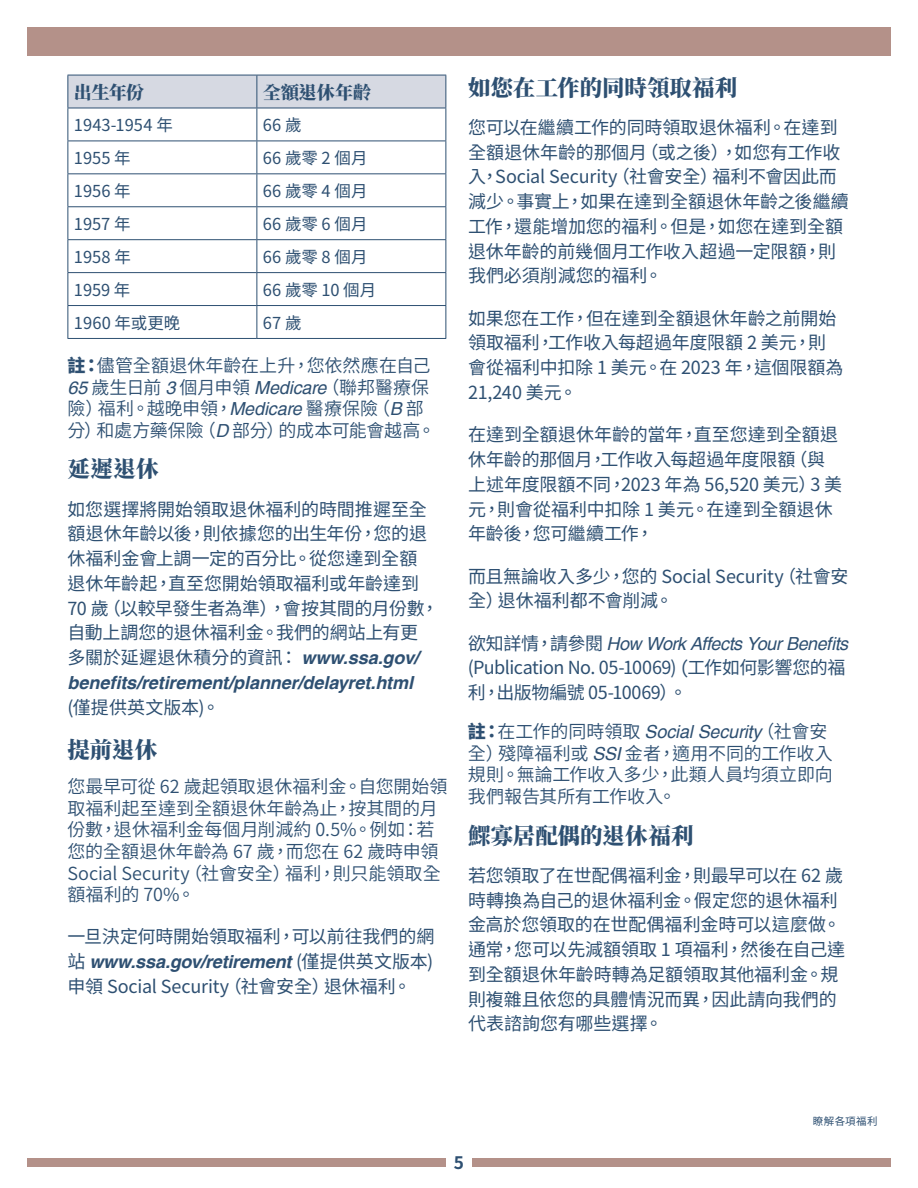
<style>
.page{position:relative;width:918px;height:1188px;background:#fff}
.page>*{position:absolute;margin:0;border:0;box-sizing:border-box;transform-origin:0 0}
.t1{font:900 22.5px "Noto Serif CJ Ktc";color:#2e5072}
.t2{font:18px/24.8px "Noto Sans CJ Ktc";letter-spacing:-.005em;color:#2e5072}
.t3{font:600 18px/21.6px "Noto Sans CJ Ktc";color:#2e5072}
.t4{font:18px/24.8px "Noto Sans CJ Ktc";letter-spacing:-.025em;color:#2e5072}
.t5{font:900 18px "Noto Serif CJ Ktc";letter-spacing:-.005em;color:#2e5072}
.t6{font:700 17.25px "Noto Sans CJ Ktc";color:#2e5072}
.t7{font:16.5px "Noto Sans CJ Ktc";color:#2e5072}
.t8{font:10.5px "Noto Sans CJ Ktc";letter-spacing:.035em;color:#2e5072}
.s1{font-weight:900}
.s2{font-family:"Helvetica";font-weight:400;font-style:italic}
.s3{font-family:"Helvetica";font-weight:700;font-style:italic}
.s4{font-family:"Helvetica";font-style:italic}
</style>
<div class="page">
<div style="left:27px;top:1159px;width:419px;height:8px;background:#b49189"></div>
<div style="left:472px;top:1159px;width:419px;height:8px;background:#b49189"></div>
<div style="left:27px;top:27px;width:864px;height:28px;background:#b49189"></div>
<div style="left:69px;top:76px;width:377px;height:32px;background:#d6d9e2"></div>
<hr style="left:68px;top:75px;width:189px;height:1px;background:#2e5072">
<hr style="left:68px;top:75px;width:1px;height:33px;background:#2e5072">
<hr style="left:257px;top:75px;width:189px;height:1px;background:#2e5072">
<hr style="left:256px;top:75px;width:1px;height:33px;background:#2e5072">
<hr style="left:446px;top:75px;width:1px;height:33px;background:#2e5072">
<hr style="left:68px;top:108px;width:189px;height:1px;background:#2e5072">
<hr style="left:68px;top:108px;width:1px;height:33px;background:#2e5072">
<hr style="left:257px;top:108px;width:189px;height:1px;background:#2e5072">
<hr style="left:256px;top:108px;width:1px;height:33px;background:#2e5072">
<hr style="left:446px;top:108px;width:1px;height:33px;background:#2e5072">
<hr style="left:68px;top:141px;width:189px;height:1px;background:#2e5072">
<hr style="left:68px;top:141px;width:1px;height:32px;background:#2e5072">
<hr style="left:257px;top:141px;width:189px;height:1px;background:#2e5072">
<hr style="left:256px;top:141px;width:1px;height:32px;background:#2e5072">
<hr style="left:446px;top:141px;width:1px;height:32px;background:#2e5072">
<hr style="left:68px;top:173px;width:189px;height:1px;background:#2e5072">
<hr style="left:68px;top:174px;width:1px;height:32px;background:#2e5072">
<hr style="left:257px;top:173px;width:189px;height:1px;background:#2e5072">
<hr style="left:256px;top:174px;width:1px;height:32px;background:#2e5072">
<hr style="left:446px;top:174px;width:1px;height:32px;background:#2e5072">
<hr style="left:68px;top:206px;width:189px;height:1px;background:#2e5072">
<hr style="left:68px;top:207px;width:1px;height:32px;background:#2e5072">
<hr style="left:257px;top:206px;width:189px;height:1px;background:#2e5072">
<hr style="left:256px;top:207px;width:1px;height:32px;background:#2e5072">
<hr style="left:446px;top:207px;width:1px;height:32px;background:#2e5072">
<hr style="left:68px;top:239px;width:189px;height:1px;background:#2e5072">
<hr style="left:68px;top:240px;width:1px;height:32px;background:#2e5072">
<hr style="left:257px;top:239px;width:189px;height:1px;background:#2e5072">
<hr style="left:256px;top:240px;width:1px;height:32px;background:#2e5072">
<hr style="left:446px;top:240px;width:1px;height:32px;background:#2e5072">
<hr style="left:68px;top:272px;width:189px;height:1px;background:#2e5072">
<hr style="left:68px;top:273px;width:1px;height:32px;background:#2e5072">
<hr style="left:257px;top:272px;width:189px;height:1px;background:#2e5072">
<hr style="left:256px;top:273px;width:1px;height:32px;background:#2e5072">
<hr style="left:446px;top:273px;width:1px;height:32px;background:#2e5072">
<hr style="left:68px;top:305px;width:189px;height:1px;background:#2e5072">
<hr style="left:68px;top:306px;width:1px;height:32px;background:#2e5072">
<hr style="left:257px;top:305px;width:189px;height:1px;background:#2e5072">
<hr style="left:256px;top:306px;width:1px;height:32px;background:#2e5072">
<hr style="left:446px;top:306px;width:1px;height:32px;background:#2e5072">
<hr style="left:68px;top:338px;width:189px;height:1px;background:#2e5072">
<hr style="left:257px;top:338px;width:189px;height:1px;background:#2e5072">
<p class="t5" style="left:74px;top:82px;width:72px">出生年份</p>
<p class="t5" style="left:263px;top:82px;width:110px">全額退休年齡</p>
<p class="t7" style="left:74px;top:116px;width:101px">1943-1954 年</p>
<p class="t7" style="left:263px;top:116px;width:40px">66 歲</p>
<p class="t7" style="left:74px;top:149px;width:58px">1955 年</p>
<p class="t7" style="left:263px;top:149px;width:106px">66 歲零 2 個月</p>
<p class="t7" style="left:74px;top:182px;width:58px">1956 年</p>
<p class="t7" style="left:263px;top:182px;width:106px">66 歲零 4 個月</p>
<p class="t7" style="left:74px;top:214px;width:58px">1957 年</p>
<p class="t7" style="left:263px;top:214px;width:106px">66 歲零 6 個月</p>
<p class="t7" style="left:74px;top:247px;width:59px">1958 年</p>
<p class="t7" style="left:263px;top:247px;width:106px">66 歲零 8 個月</p>
<p class="t7" style="left:74px;top:280px;width:58px">1959 年</p>
<p class="t7" style="left:263px;top:280px;width:115px">66 歲零 10 個月</p>
<p class="t7" style="left:74px;top:313px;width:108px">1960 年或更晚</p>
<p class="t7" style="left:263px;top:313px;width:40px">67 歲</p>
<p class="t3" style="left:67px;top:355px;width:369px"><span class="s1">註：</span>儘管全額退休年齡在上升，您依然應在自己<br><span class="s2">65</span> 歲生日前 <span class="s2">3</span> 個月申領 <span class="s2">Medicare</span>（聯邦醫療保險）福利。越晚申領，<span class="s2">Medicare</span> 醫療保險（<span class="s2">B</span> 部分）和處方藥保險（<span class="s2">D</span> 部分）的成本可能會越高。</p>
<h2 class="t1" style="left:68px;top:456px;width:93px">延遲退休</h2>
<p class="t2" style="left:68px;top:497px;width:373px">如您選擇將開始領取退休福利的時間推遲至全額退休年齡以後，則依據您的出生年份，您的退休福利金會上調一定的百分比。從您達到全額退休年齡起，直至您開始領取福利或年齡達到<br>70 歲（以較早發生者為準），會按其間的月份數，自動上調您的退休福利金。我們的網站上有更多關於延遲退休積分的資訊： <span class="s3">www.ssa.gov/ benefits/retirement/planner/delayret.html<br></span>（僅提供英文版本)。</p>
<h2 class="t1" style="left:68px;top:737px;width:91px">提前退休</h2>
<p class="t3" style="left:68px;top:776px;width:382px">您最早可從 62 歲起領取退休福利金。自您開始領取福利起至達到全額退休年齡為止，按其間的月份數，退休福利金每個月削減約 0.5%。例如：若您的全額退休年齡為 67 歲，而您在 62 歲時申領<br>Social Security（社會安全）福利，則只能領取全額福利的 70%。</p>
<p class="t2" style="left:68px;top:925px;width:368px;text-align:justify">一旦決定何時開始領取福利，可以前往我們的網站 <span class="s3">www.ssa.gov/retirement</span> （僅提供英文版本)申領 Social Security（社會安全）退休福利。</p>
<h2 class="t1" style="left:468px;top:75px;width:271px">如您在工作的同時領取福利</h2>
<p class="t2" style="left:468px;top:115px;width:382px">您可以在繼續工作的同時領取退休福利。在達到全額退休年齡的那個月（或之後），如您有工作收入，Social Security（社會安全）福利不會因此而減少。事實上，如果在達到全額退休年齡之後繼續工作，還能增加您的福利。但是，如您在達到全額退休年齡的前幾個月工作收入超過一定限額，則我們必須削減您的福利。</p>
<p class="t2" style="left:468px;top:306px;width:377px">如果您在工作，但在達到全額退休年齡之前開始領取福利，工作收入每超過年度限額 2 美元，則會從福利中扣除 1 美元。在 2023 年，這個限額為<br>21,240 美元。</p>
<p class="t2" style="left:468px;top:423px;width:376px">在達到全額退休年齡的當年，直至您達到全額退休年齡的那個月，工作收入每超過年度限額（與上述年度限額不同，2023 年為 56,520 美元）3 美元，則會從福利中扣除 1 美元。在達到全額退休年齡後，您可繼續工作，</p>
<p class="t2" style="left:468px;top:564px;width:382px">而且無論收入多少，您的 Social Security（社會安全）退休福利都不會削減。</p>
<p class="t4" style="left:468px;top:631px;width:382px">欲知詳情，請參閱 <span class="s4">How Work Affects Your Benefits</span>（Publication No. 05-10069) (工作如何影響您的福利，出版物編號 05-10069）。</p>
<p class="t3" style="left:468px;top:721px;width:366px"><span class="s1">註：</span>在工作的同時領取 <span class="s2">Social Security</span>（社會安全）殘障福利或 <span class="s2">SSI</span> 金者，適用不同的工作收入規則。無論工作收入多少，此類人員均須立即向我們報告其所有工作收入。</p>
<h2 class="t1" style="left:468px;top:823px;width:227px">鰥寡居配偶的退休福利</h2>
<p class="t2" style="left:468px;top:863px;width:379px">若您領取了在世配偶福利金，則最早可以在 62 歲時轉換為自己的退休福利金。假定您的退休福利金高於您領取的在世配偶福利金時可以這麼做。通常，您可以先減額領取 1 項福利，然後在自己達到全額退休年齡時轉為足額領取其他福利金。規則複雜且依您的具體情況而異，因此請向我們的代表諮詢您有哪些選擇。</p>
<p class="t8" style="left:813px;top:1115px;width:66px">瞭解各項福利</p>
<p class="t6" style="left:454px;top:1153px;width:12px">5</p>
</div>
